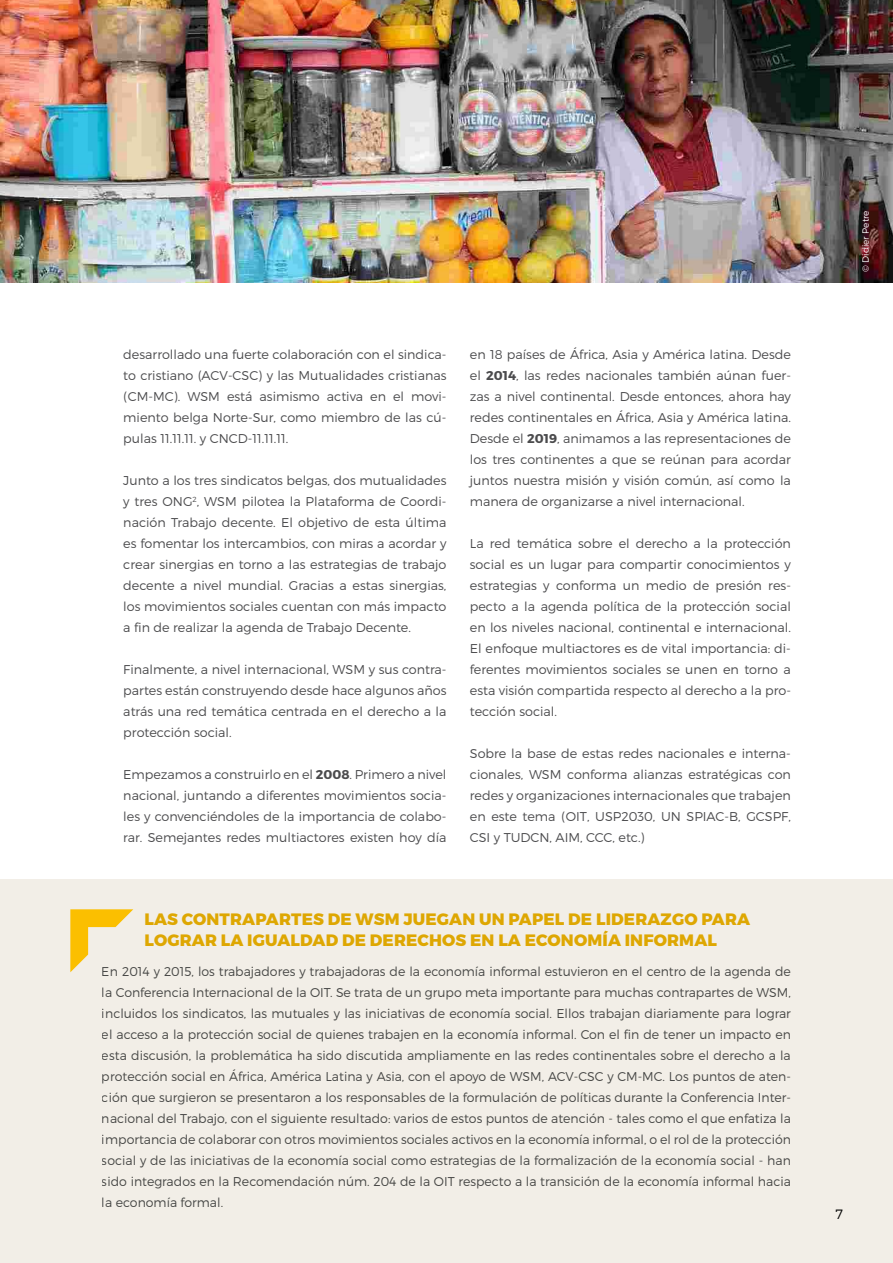
<style>
.page{position:relative;width:893px;height:1263px;background:#fff}
.page>*{position:absolute;margin:0;border:0;box-sizing:border-box;transform-origin:0 0}
.t1{font:800 16.5px/21px "Montserrat";letter-spacing:.01em;color:#eab303}
.t2{font:300 13.5px "Montserrat";color:#000}
.t3{font:300 12.75px/21px "Montserrat";color:#4b4b4d;text-align:justify}
.t4{font:300 9px "Montserrat";color:#fff}
.s1{font-weight:700}
</style>
<div class="page">
<div style="left:0;top:879px;width:893px;height:384px;background:#f2eee7"></div>
<img style="left:0;top:0;width:893px;height:283px">
<svg style="left:70px;top:909px;width:63px;height:63px"></svg>
<p class="t3" style="left:123px;top:344px;width:325px">desarrollado una fuerte colaboración con el sindica&shy;to cristiano (ACV-CSC) y las Mutualidades cristianas (CM-MC). WSM está asimismo activa en el movi&shy;miento belga Norte-Sur, como miembro de las cú&shy;pulas 11.11.11. y CNCD-11.11.11.</p>
<p class="t3" style="left:123px;top:470px;width:325px">Junto a los tres sindicatos belgas, dos mutualidades y tres ONG<sup>2</sup>, WSM pilotea la Plataforma de Coordi&shy;nación Trabajo decente. El objetivo de esta última es fomentar los intercambios, con miras a acordar y crear sinergias en torno a las estrategias de trabajo decente a nivel mundial. Gracias a estas sinergias, los movimientos sociales cuentan con más impacto a fin de realizar la agenda de Trabajo Decente.</p>
<p class="t3" style="left:123px;top:659px;width:325px">Finalmente, a nivel internacional, WSM y sus contra&shy;partes están construyendo desde hace algunos años atrás una red temática centrada en el derecho a la protección social.</p>
<p class="t3" style="left:123px;top:764px;width:325px">Empezamos a construirlo en el <span class="s1">2008</span>. Primero a nivel nacional, juntando a diferentes movimientos socia&shy;les y convenciéndoles de la importancia de colabo&shy;rar. Semejantes redes multiactores existen hoy día</p>
<p class="t3" style="left:470px;top:344px;width:323px">en 18 países de África, Asia y América latina. Desde el <span class="s1">2014</span>, las redes nacionales también aúnan fuer&shy;zas a nivel continental. Desde entonces, ahora hay redes continentales en África, Asia y América latina.<br>Desde el <span class="s1">2019</span>, animamos a las representaciones de los tres continentes a que se reúnan para acordar juntos nuestra misión y visión común, así como la manera de organizarse a nivel internacional.</p>
<p class="t3" style="left:470px;top:533px;width:323px">La red temática sobre el derecho a la protección social es un lugar para compartir conocimientos y estrategias y conforma un medio de presión res&shy;pecto a la agenda política de la protección social en los niveles nacional, continental e internacional.<br>El enfoque multiactores es de vital importancia: di&shy;ferentes movimientos sociales se unen en torno a esta visión compartida respecto al derecho a la pro&shy;tección social.</p>
<p class="t3" style="left:470px;top:743px;width:323px">Sobre la base de estas redes nacionales e interna&shy;cionales, WSM conforma alianzas estratégicas con redes y organizaciones internacionales que trabajen en este tema (OIT, USP2030, UN SPIAC-B, GCSPF, CSI y TUDCN, AIM, CCC, etc.)</p>
<p class="t1" style="left:144px;top:909px;width:607px">LAS CONTRAPARTES DE WSM JUEGAN UN PAPEL DE LIDERAZGO PARA<br>LOGRAR LA IGUALDAD DE DERECHOS EN LA ECONOMÍA INFORMAL</p>
<p class="t3" style="left:102px;top:960px;width:691px">En 2014 y 2015, los trabajadores y trabajadoras de la economía informal estuvieron en el centro de la agenda de la Conferencia Internacional de la OIT. Se trata de un grupo meta importante para muchas contrapartes de WSM, incluidos los sindicatos, las mutuales y las iniciativas de economía social. Ellos trabajan diariamente para lograr el acceso a la protección social de quienes trabajen en la economía informal. Con el fin de tener un impacto en esta discusión, la problemática ha sido discutida ampliamente en las redes continentales sobre el derecho a la protección social en África, América Latina y Asia, con el apoyo de WSM, ACV-CSC y CM-MC. Los puntos de aten&shy;ción que surgieron se presentaron a los responsables de la formulación de políticas durante la Conferencia Inter&shy;nacional del Trabajo, con el siguiente resultado: varios de estos puntos de atención - tales como el que enfatiza la importancia de colaborar con otros movimientos sociales activos en la economía informal, o el rol de la protección social y de las iniciativas de la economía social como estrategias de la formalización de la economía social - han sido integrados en la Recomendación núm. 204 de la OIT respecto a la transición de la economía informal hacia la economía formal.</p>
<p class="t4" style="left:860px;top:272px;width:63px;rotate:-90deg">© Didier Petre</p>
<p class="t2" style="left:835px;top:1205px;width:9px">7</p>
</div>
